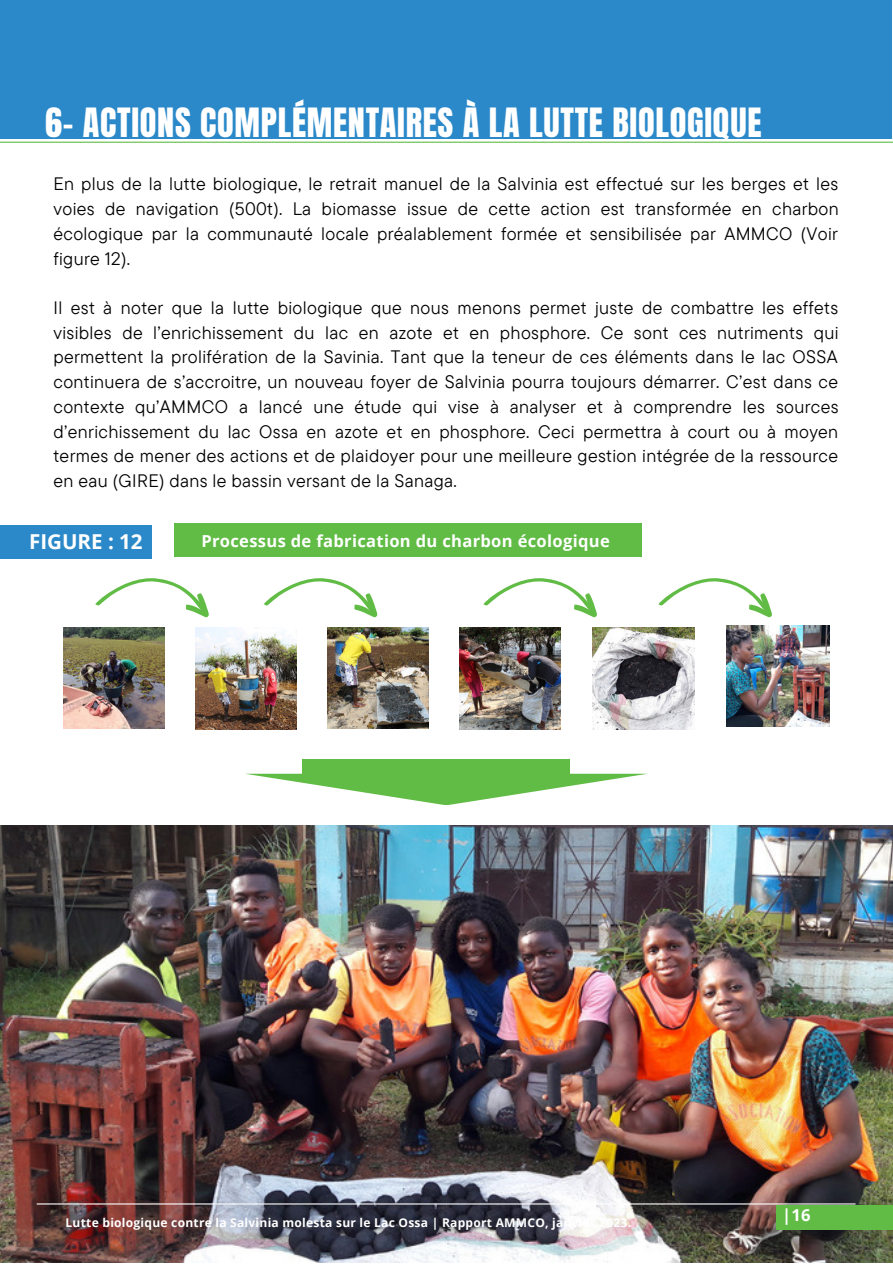
<style>
.page{position:relative;width:893px;height:1264px;background:#fff}
.page>*{position:absolute;margin:0;border:0;box-sizing:border-box;transform-origin:0 0}
.t1{font:34.2px "Anton";letter-spacing:.02em;color:#fff}
.t2{font:700 20.55px "Open Sans";color:#fff}
.t3{font:18px/24.8px "TT Commons Pro";letter-spacing:.02em;color:#000;text-align:justify}
.t4{font:700 16.5px "Open Sans";letter-spacing:.02em;color:#fff}
.t5{font:700 12px "Open Sans";letter-spacing:.02em;color:#fff}
</style>
<div class="page">
<img style="left:0;top:825px;width:892px;height:437px">
<div style="left:776px;top:1205px;width:116px;height:24px;background:#61bc45"></div>
<hr style="left:37px;top:1203px;width:818px;height:1px;background:#fff">
<div style="left:0;top:0;width:891px;height:138px;background:#2b89c9"></div>
<hr style="left:0;top:142px;width:892px;height:1px;background:#61bc45">
<img style="left:63px;top:627px;width:101px;height:101px">
<img style="left:195px;top:627px;width:101px;height:103px">
<img style="left:327px;top:627px;width:102px;height:101px">
<img style="left:459px;top:627px;width:101px;height:102px">
<img style="left:592px;top:627px;width:102px;height:102px">
<img style="left:726px;top:625px;width:103px;height:102px">
<svg style="left:95px;top:578px;width:114px;height:39px"></svg>
<svg style="left:263px;top:578px;width:114px;height:39px"></svg>
<svg style="left:483px;top:578px;width:114px;height:39px"></svg>
<svg style="left:658px;top:578px;width:114px;height:39px"></svg>
<div style="left:302px;top:759px;width:268px;height:19px;background:#61bc45"></div>
<svg style="left:245px;top:773px;width:402px;height:32px"></svg>
<div style="left:0;top:525px;width:152px;height:33px;background:#2b89c9"></div>
<div style="left:174px;top:523px;width:467px;height:34px;background:#61bc45"></div>
<h1 class="t1" style="left:45px;top:98px;width:717px">6- ACTIONS COMPLÉMENTAIRES À LA LUTTE BIOLOGIQUE</h1>
<p class="t3" style="left:53px;top:171px;width:786px">En plus de la lutte biologique, le retrait manuel de la Salvinia est effectué sur les berges et les voies de navigation (500t). La biomasse issue de cette action est transformée en charbon écologique par la communauté locale préalablement formée et sensibilisée par AMMCO (Voir figure 12).</p>
<p class="t3" style="left:53px;top:295px;width:786px">Il est à noter que la lutte biologique que nous menons permet juste de combattre les effets visibles de l’enrichissement du lac en azote et en phosphore. Ce sont ces nutriments qui permettent la prolifération de la Savinia. Tant que la teneur de ces éléments dans le lac OSSA continuera de s’accroitre, un nouveau foyer de Salvinia pourra toujours démarrer. C’est dans ce contexte qu’AMMCO a lancé une étude qui vise à analyser et à comprendre les sources d’enrichissement du lac Ossa en azote et en phosphore. Ceci permettra à court ou à moyen termes de mener des actions et de plaidoyer pour une meilleure gestion intégrée de la ressource en eau (GIRE) dans le bassin versant de la Sanaga.</p>
<p class="t2" style="left:29px;top:527px;width:115px">FIGURE : 12</p>
<p class="t4" style="left:201px;top:529px;width:410px">Processus de fabrication du charbon écologique</p>
<p class="t5" style="left:66px;top:1213px;width:567px">Lutte biologique contre la Salvinia molesta sur le Lac Ossa | Rapport AMMCO, janvier 2023.</p>
<p class="t4" style="left:782px;top:1203px;width:30px">|16</p>
</div>
